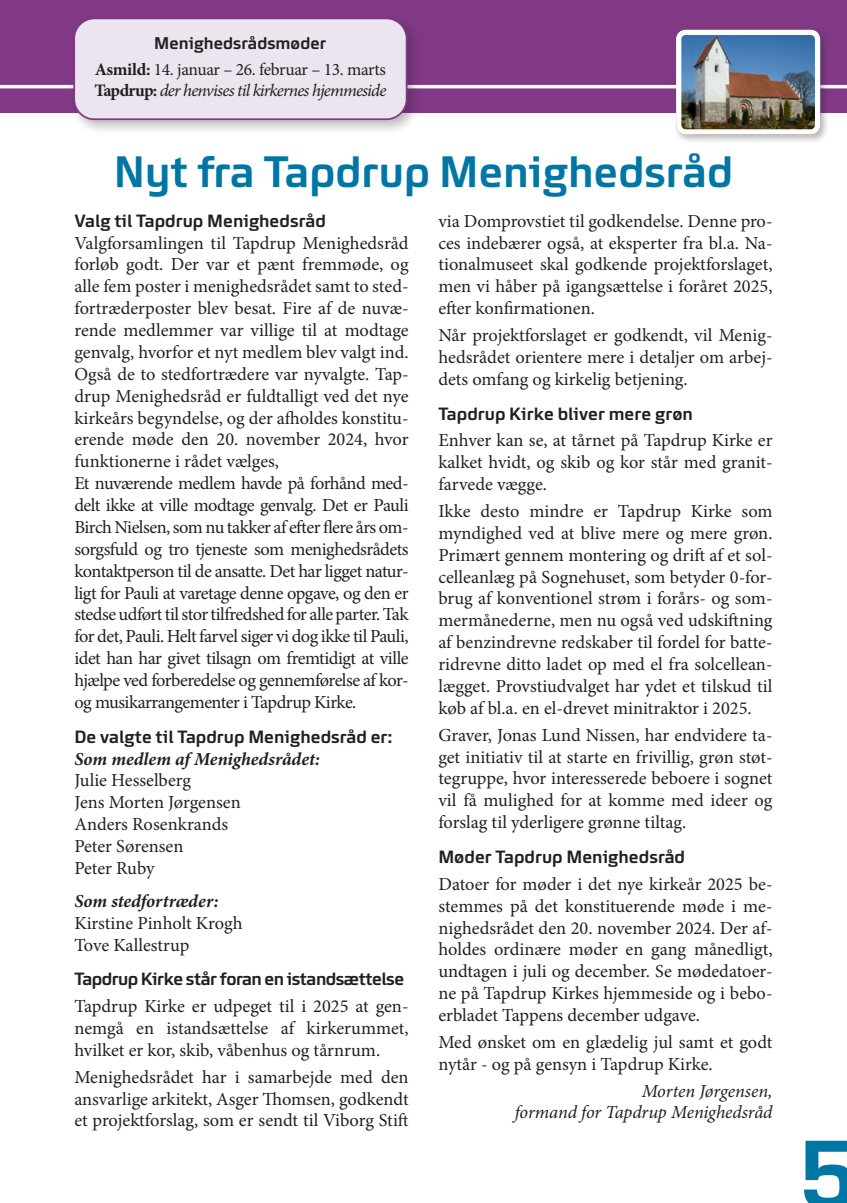
<style>
.page{position:relative;width:847px;height:1203px;background:#fff}
.page>*{position:absolute;margin:0;border:0;box-sizing:border-box;transform-origin:0 0}
.t1{font:700 105px "Super Brugsen";color:#0076a5}
.t2{font:700 45.5px "Super Brugsen";color:#0076a5}
.t3{font:18.38px/21.9px "Minion Pro";color:#231f20;text-align:justify}
.t4{font:700 18.38px "Super Brugsen";color:#231f20}
.t5{font:italic 18.38px/21.9px "Minion Pro";letter-spacing:-.01em;color:#231f20;text-align:right}
.t6{font:italic 700 18.38px "Minion Pro";color:#231f20}
.t7{font:700 18.38px "Super Brugsen";letter-spacing:-.03em;color:#231f20}
.t8{font:italic 17.5px "Minion Pro";letter-spacing:-.045em;color:#231f20}
.t9{font:17.5px "Minion Pro";letter-spacing:-.02em;color:#231f20}
.t10{font:700 17.5px "Super Brugsen";color:#231f20}
.s1{font-weight:700}
.s2{font-weight:700;font-style:normal}
</style>
<div class="page">
<div style="left:0;top:0;width:847px;height:113px;background:#813986"></div>
<hr style="left:0;top:85px;width:847px;height:3px;background:#fff">
<div style="left:673px;top:27px;width:156px;height:117px;background:#231f20;opacity:.3"></div>
<img style="left:676px;top:30px;width:144px;height:105px">
<div style="left:676px;top:30px;width:144px;height:105px;border:5px solid #fff;border-radius:7px"></div>
<div style="left:69px;top:13px;width:353px;height:121px;background:#231f20;opacity:.3"></div>
<div style="left:74px;top:18px;width:333px;height:101px;background:#ece4ef;border-radius:20px"></div>
<div style="left:73px;top:18px;width:334px;height:102px;border:2px solid #813986;border-radius:20px"></div>
<p class="t10" style="left:154px;top:34px;width:174px">Menighedsrådsmøder</p>
<p class="t9" style="left:95px;top:58px;width:293px"><span class="s1">Asmild:</span> 14. januar – 26. februar – 13. marts</p>
<p class="t8" style="left:94px;top:79px;width:293px"><span class="s2">Tapdrup:</span> der henvises til kirkernes hjemmeside</p>
<p class="t2" style="left:114px;top:147px;width:621px">Nyt fra Tapdrup Menighedsråd</p>
<p class="t4" style="left:74px;top:211px;width:253px">Valg til Tapdrup Menighedsråd</p>
<p class="t3" style="left:74px;top:232px;width:336px">Valgforsamlingen til Tapdrup Menighedsråd forløb godt. Der var et pænt fremmøde, og alle fem poster i menighedsrådet samt to sted&shy;fortræderposter blev besat. Fire af de nuvæ&shy;rende medlemmer var villige til at modtage genvalg, hvorfor et nyt medlem blev valgt ind.<br>Også de to stedfortrædere var nyvalgte. Tap&shy;drup Menighedsråd er fuldtalligt ved det nye kirkeårs begyndelse, og der afholdes konstitu&shy;erende møde den 20. november 2024, hvor funktionerne i rådet vælges,</p>
<p class="t3" style="left:74px;top:472px;width:336px">Et nuværende medlem havde på forhånd med&shy;delt ikke at ville modtage genvalg. Det er Pauli Birch Nielsen, som nu takker af efter flere års om&shy;sorgsfuld og tro tjeneste som menighedsrådets kontaktperson til de ansatte. Det har ligget natur&shy;ligt for Pauli at varetage denne opgave, og den er stedse udført til stor tilfredshed for alle parter. Tak for det, Pauli. Helt farvel siger vi dog ikke til Pauli, idet han har givet tilsagn om fremtidigt at ville hjælpe ved forberedelse og gennemførelse af kor&shy;og musikarrangementer i Tapdrup Kirke.</p>
<p class="t4" style="left:74px;top:727px;width:320px">De valgte til Tapdrup Menighedsråd er:</p>
<p class="t6" style="left:74px;top:746px;width:247px">Som medlem af Menighedsrådet:</p>
<p class="t3" style="left:74px;top:770px;width:118px">Julie Hesselberg</p>
<p class="t3" style="left:74px;top:792px;width:168px">Jens Morten Jørgensen</p>
<p class="t3" style="left:74px;top:813px;width:155px">Anders Rosenkrands</p>
<p class="t3" style="left:74px;top:835px;width:111px">Peter Sørensen</p>
<p class="t3" style="left:74px;top:857px;width:82px">Peter Ruby</p>
<p class="t6" style="left:74px;top:888px;width:146px">Som stedfortræder:</p>
<p class="t3" style="left:74px;top:912px;width:170px">Kirstine Pinholt Krogh</p>
<p class="t3" style="left:74px;top:934px;width:116px">Tove Kallestrup</p>
<p class="t7" style="left:74px;top:969px;width:331px">Tapdrup Kirke står foran en istandsættelse</p>
<p class="t3" style="left:74px;top:995px;width:336px">Tapdrup Kirke er udpeget til i 2025 at gen&shy;nemgå en istandsættelse af kirkerummet, hvilket er kor, skib, våbenhus og tårnrum.</p>
<p class="t3" style="left:74px;top:1066px;width:336px">Menighedsrådet har i samarbejde med den ansvarlige arkitekt, Asger Thomsen, godkendt et projektforslag, som er sendt til Viborg Stift</p>
<p class="t3" style="left:438px;top:210px;width:336px">via Domprovstiet til godkendelse. Denne pro&shy;ces indebærer også, at eksperter fra bl.a. Na&shy;tionalmuseet skal godkende projektforslaget, men vi håber på igangsættelse i foråret 2025, efter konfirmationen.</p>
<p class="t3" style="left:438px;top:324px;width:336px">Når projektforslaget er godkendt, vil Menig&shy;hedsrådet orientere mere i detaljer om arbej&shy;dets omfang og kirkelig betjening.</p>
<p class="t4" style="left:438px;top:403px;width:256px">Tapdrup Kirke bliver mere grøn</p>
<p class="t3" style="left:438px;top:430px;width:336px">Enhver kan se, at tårnet på Tapdrup Kirke er kalket hvidt, og skib og kor står med granit&shy;farvede vægge.</p>
<p class="t3" style="left:438px;top:500px;width:336px">Ikke desto mindre er Tapdrup Kirke som myndighed ved at blive mere og mere grøn.<br>Primært gennem montering og drift af et sol&shy;celleanlæg på Sognehuset, som betyder 0-for&shy;brug af konventionel strøm i forårs- og som&shy;mermånederne, men nu også ved udskiftning af benzindrevne redskaber til fordel for batte&shy;ridrevne ditto ladet op med el fra solcellean&shy;lægget. Provstiudvalget har ydet et tilskud til køb af bl.a. en el-drevet minitraktor i 2025.</p>
<p class="t3" style="left:438px;top:724px;width:336px">Graver, Jonas Lund Nissen, har endvidere ta&shy;get initiativ til at starte en frivillig, grøn støt&shy;tegruppe, hvor interesserede beboere i sognet vil få mulighed for at komme med ideer og forslag til yderligere grønne tiltag.</p>
<p class="t4" style="left:438px;top:847px;width:248px">Møder Tapdrup Menighedsråd</p>
<p class="t3" style="left:438px;top:873px;width:336px">Datoer for møder i det nye kirkeår 2025 be&shy;stemmes på det konstituerende møde i me&shy;nighedsrådet den 20. november 2024. Der af&shy;holdes ordinære møder en gang månedligt, undtagen i juli og december. Se mødedatoer&shy;ne på Tapdrup Kirkes hjemmeside og i bebo&shy;erbladet Tappens december udgave.</p>
<p class="t3" style="left:438px;top:1031px;width:336px">Med ønsket om en glædelig jul samt et godt nytår - og på gensyn i Tapdrup Kirke.</p>
<p class="t5" style="left:515px;top:1080px;width:259px">Morten Jørgensen,<br>formand for Tapdrup Menighedsråd</p>
<p class="t1" style="left:797px;top:1116px;width:62px">5</p>
</div>
